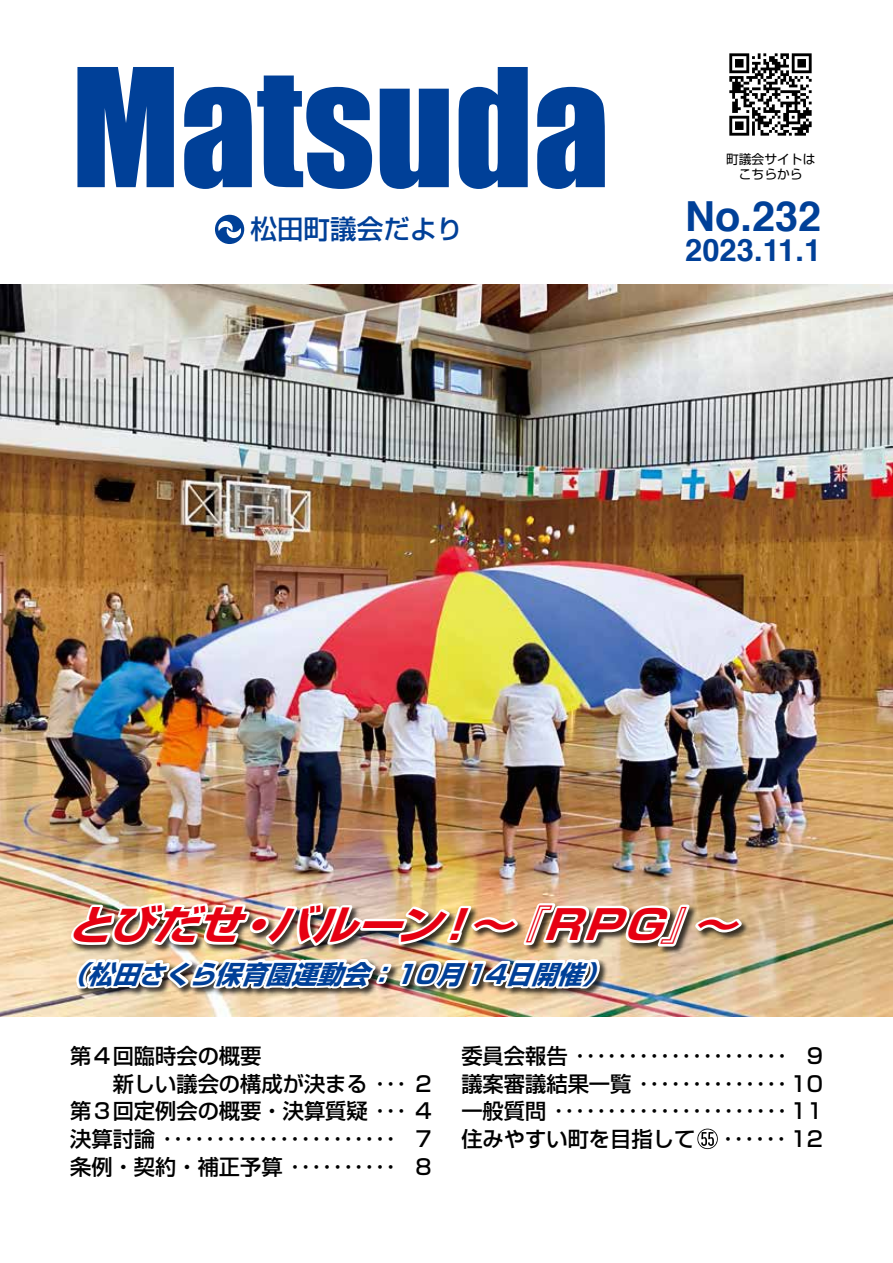
<style>
.page{position:relative;width:893px;height:1263px;background:#fff}
.page>*{position:absolute;margin:0;border:0;box-sizing:border-box;transform-origin:0 0}
.t1{font:151.95px "Impact";color:#004098}
.t2{font:700 41.4px "Helvetica";color:#004098}
.t3{font:italic 700 40.35px "Shin Go Pro";color:#e60012;scale:1.1 1}
.t4{font:700 30.9px "Helvetica";letter-spacing:.005em;color:#004098}
.t5{font:500 26.55px "Shin Go Pro";color:#004098}
.t6{font:italic 700 25.5px "Shin Go Pro";color:#004098}
.t7{font:500 21.3px/27.6px "Shin Go Pro";color:#000}
.t8{font:12.75px/14.9px "Shin Go Pro";color:#000;text-align:center}
</style>
<div class="page">
<img style="left:0;top:285px;width:893px;height:731px">
<img style="left:729px;top:53px;width:83px;height:83px">
<svg style="left:215px;top:215px;width:29px;height:29px"></svg>
<div style="left:376px;top:1079px;width:8px;height:8px;border:4px solid #fff;border-radius:50%"></div>
<div style="left:387px;top:1079px;width:8px;height:8px;border:4px solid #fff;border-radius:50%"></div>
<div style="left:397px;top:1079px;width:8px;height:8px;border:4px solid #fff;border-radius:50%"></div>
<div style="left:376px;top:1107px;width:8px;height:8px;border:4px solid #fff;border-radius:50%"></div>
<div style="left:387px;top:1107px;width:8px;height:8px;border:4px solid #fff;border-radius:50%"></div>
<div style="left:397px;top:1107px;width:8px;height:8px;border:4px solid #fff;border-radius:50%"></div>
<div style="left:376px;top:1135px;width:8px;height:8px;border:4px solid #fff;border-radius:50%"></div>
<div style="left:387px;top:1135px;width:8px;height:8px;border:4px solid #fff;border-radius:50%"></div>
<svg style="left:60px;top:1011px;width:314px;height:6px;background:#f3dbb7"></svg>
<div style="left:291px;top:1162px;width:8px;height:8px;border:4px solid #fff;border-radius:50%"></div>
<div style="left:302px;top:1162px;width:8px;height:8px;border:4px solid #fff;border-radius:50%"></div>
<div style="left:312px;top:1162px;width:8px;height:8px;border:4px solid #fff;border-radius:50%"></div>
<div style="left:323px;top:1162px;width:8px;height:8px;border:4px solid #fff;border-radius:50%"></div>
<div style="left:334px;top:1162px;width:8px;height:8px;border:4px solid #fff;border-radius:50%"></div>
<div style="left:344px;top:1162px;width:8px;height:8px;border:4px solid #fff;border-radius:50%"></div>
<div style="left:355px;top:1162px;width:8px;height:8px;border:4px solid #fff;border-radius:50%"></div>
<div style="left:366px;top:1162px;width:8px;height:8px;border:4px solid #fff;border-radius:50%"></div>
<div style="left:376px;top:1162px;width:8px;height:8px;border:4px solid #fff;border-radius:50%"></div>
<div style="left:387px;top:1162px;width:8px;height:8px;border:4px solid #fff;border-radius:50%"></div>
<div style="left:725px;top:1052px;width:8px;height:8px;border:4px solid #fff;border-radius:50%"></div>
<div style="left:736px;top:1052px;width:7px;height:8px;border:4px solid #fff;border-radius:50%"></div>
<div style="left:746px;top:1052px;width:8px;height:8px;border:4px solid #fff;border-radius:50%"></div>
<div style="left:757px;top:1052px;width:8px;height:8px;border:4px solid #fff;border-radius:50%"></div>
<div style="left:767px;top:1052px;width:8px;height:8px;border:4px solid #fff;border-radius:50%"></div>
<div style="left:778px;top:1052px;width:8px;height:8px;border:4px solid #fff;border-radius:50%"></div>
<div style="left:725px;top:1079px;width:8px;height:8px;border:4px solid #fff;border-radius:50%"></div>
<div style="left:736px;top:1079px;width:7px;height:8px;border:4px solid #fff;border-radius:50%"></div>
<div style="left:746px;top:1079px;width:8px;height:8px;border:4px solid #fff;border-radius:50%"></div>
<div style="left:757px;top:1079px;width:8px;height:8px;border:4px solid #fff;border-radius:50%"></div>
<div style="left:767px;top:1079px;width:8px;height:8px;border:4px solid #fff;border-radius:50%"></div>
<div style="left:778px;top:1079px;width:8px;height:8px;border:4px solid #fff;border-radius:50%"></div>
<div style="left:725px;top:1107px;width:8px;height:8px;border:4px solid #fff;border-radius:50%"></div>
<div style="left:736px;top:1107px;width:7px;height:8px;border:4px solid #fff;border-radius:50%"></div>
<div style="left:746px;top:1107px;width:8px;height:8px;border:4px solid #fff;border-radius:50%"></div>
<div style="left:757px;top:1107px;width:8px;height:8px;border:4px solid #fff;border-radius:50%"></div>
<div style="left:767px;top:1107px;width:8px;height:8px;border:4px solid #fff;border-radius:50%"></div>
<div style="left:778px;top:1107px;width:8px;height:8px;border:4px solid #fff;border-radius:50%"></div>
<svg style="left:697px;top:1128px;width:21px;height:22px"></svg>
<div style="left:724px;top:1135px;width:8px;height:8px;border:4px solid #fff;border-radius:50%"></div>
<div style="left:735px;top:1135px;width:8px;height:8px;border:4px solid #fff;border-radius:50%"></div>
<div style="left:745px;top:1135px;width:8px;height:8px;border:4px solid #fff;border-radius:50%"></div>
<div style="left:756px;top:1135px;width:8px;height:8px;border:4px solid #fff;border-radius:50%"></div>
<div style="left:767px;top:1135px;width:8px;height:8px;border:4px solid #fff;border-radius:50%"></div>
<div style="left:777px;top:1135px;width:8px;height:8px;border:4px solid #fff;border-radius:50%"></div>
<img style="left:64px;top:893px;width:686px;height:107px">
<h1 class="t1" style="left:71px;top:10px;width:540px">Matsuda</h1>
<p class="t5" style="left:250px;top:207px;width:214px">松田町議会だより</p>
<p class="t8" style="left:726px;top:150px;width:91px">町議会サイトはこちらから</p>
<h2 class="t2" style="left:685px;top:183px;width:137px">No.232</h2>
<h3 class="t4" style="left:685px;top:225px;width:138px">2023.11.1</h3>
<h3 class="t3" style="left:66px;top:893px;width:628px">とびだせ・バルーン！～『ＲＰＧ』～</h3>
<p class="t6" style="left:61px;top:953px;width:560px">（松田さくら保育園運動会：10月14日開催）</p>
<p class="t7" style="left:70px;top:1039px;width:363px">第４回臨時会の概要<br>　　新しい議会の構成が決まる ・・・ 2第３回定例会の概要・決算質疑 ・・・ 4決算討論 ・・・・・・・・・・・・・・・・・・・・・・ 7条例・契約・補正予算 ・・・・・・・・・・ 8</p>
<p class="t7" style="left:461px;top:1039px;width:363px;text-align:justify">委員会報告 ・・・・・・・・・・・・・・・・・・・・ 9議案審議結果一覧 ・・・・・・・・・・・・・・10一般質問 ・・・・・・・・・・・・・・・・・・・・・・11住みやすい町を目指して</p>
<p class="t7" style="left:723px;top:1122px;width:101px">・・・・・・ 12</p>
</div>
